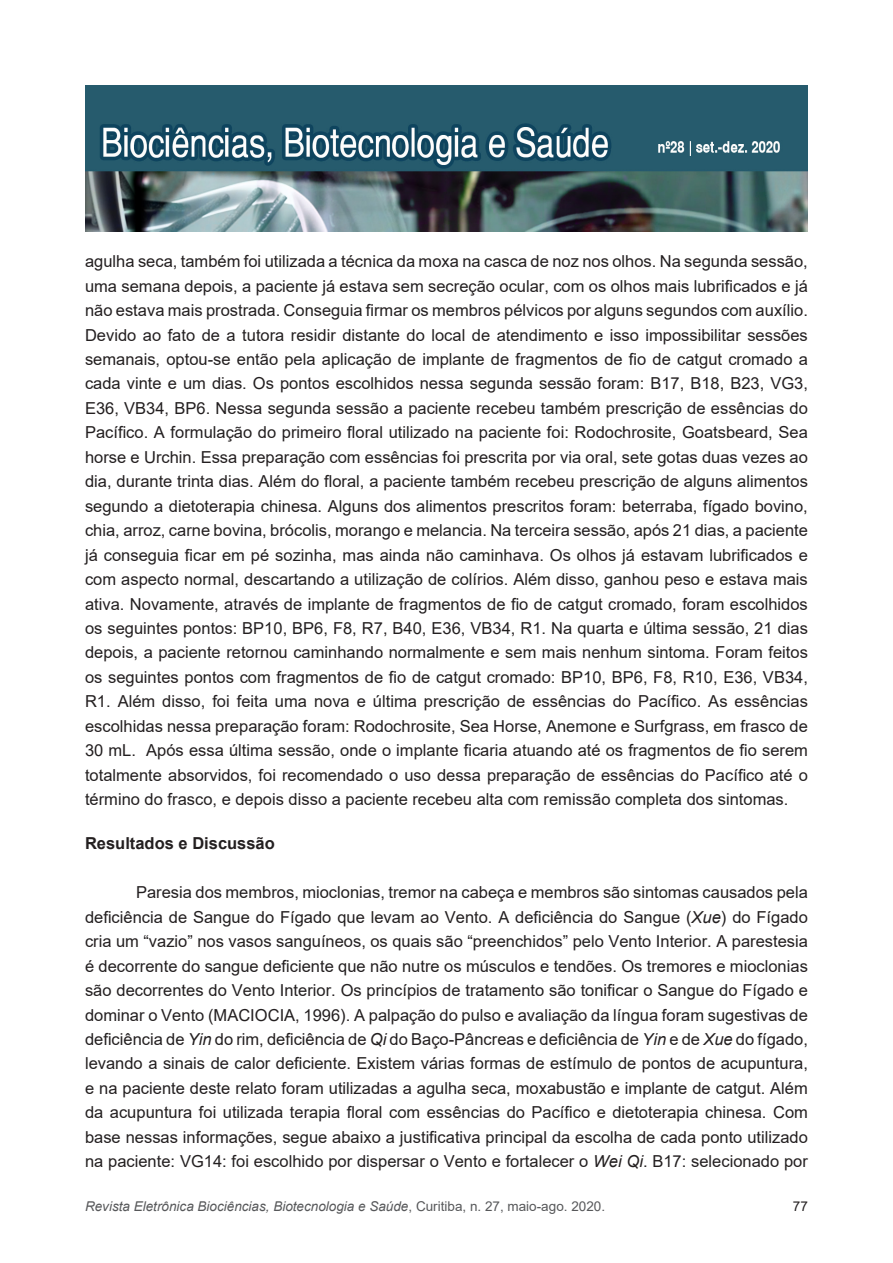
<style>
.page{position:relative;width:893px;height:1263px;background:#fff}
.page>*{position:absolute;margin:0;border:0;box-sizing:border-box;transform-origin:0 0}
.bio_texto{font:16.5px/24.5px "Arial";color:#231f20;text-align:justify}
.bio_subtítulo{font:700 16.5px "Arial";color:#231f20}
.t1{font:italic 13.5px "Arial";color:#57585a}
.t2{font:13.5px "Arial";color:#231f20}
.s1{font-style:italic}
.s2{font-style:normal}
</style>
<div class="page">
<img style="left:85px;top:85px;width:723px;height:146px">
<p class="bio_texto" style="left:85px;top:249px;width:724px">agulha seca, também foi utilizada a técnica da moxa na casca de noz nos olhos. Na segunda sessão, uma semana depois, a paciente já estava sem secreção ocular, com os olhos mais lubrificados e já não estava mais prostrada. Conseguia firmar os membros pélvicos por alguns segundos com auxílio.<br>Devido ao fato de a tutora residir distante do local de atendimento e isso impossibilitar sessões semanais, optou-se então pela aplicação de implante de fragmentos de fio de catgut cromado a cada vinte e um dias. Os pontos escolhidos nessa segunda sessão foram: B17, B18, B23, VG3, E36, VB34, BP6. Nessa segunda sessão a paciente recebeu também prescrição de essências do Pacífico. A formulação do primeiro floral utilizado na paciente foi: Rodochrosite, Goatsbeard, Sea horse e Urchin. Essa preparação com essências foi prescrita por via oral, sete gotas duas vezes ao dia, durante trinta dias. Além do floral, a paciente também recebeu prescrição de alguns alimentos segundo a dietoterapia chinesa. Alguns dos alimentos prescritos foram: beterraba, fígado bovino, chia, arroz, carne bovina, brócolis, morango e melancia. Na terceira sessão, após 21 dias, a paciente já conseguia ficar em pé sozinha, mas ainda não caminhava. Os olhos já estavam lubrificados e com aspecto normal, descartando a utilização de colírios. Além disso, ganhou peso e estava mais ativa. Novamente, através de implante de fragmentos de fio de catgut cromado, foram escolhidos os seguintes pontos: BP10, BP6, F8, R7, B40, E36, VB34, R1. Na quarta e última sessão, 21 dias depois, a paciente retornou caminhando normalmente e sem mais nenhum sintoma. Foram feitos os seguintes pontos com fragmentos de fio de catgut cromado: BP10, BP6, F8, R10, E36, VB34, R1. Além disso, foi feita uma nova e última prescrição de essências do Pacífico. As essências escolhidas nessa preparação foram: Rodochrosite, Sea Horse, Anemone e Surfgrass, em frasco de 30 mL. Após essa última sessão, onde o implante ficaria atuando até os fragmentos de fio serem totalmente absorvidos, foi recomendado o uso dessa preparação de essências do Pacífico até o término do frasco, e depois disso a paciente recebeu alta com remissão completa dos sintomas.</p>
<p class="bio_subtítulo" style="left:85px;top:832px;width:191px">Resultados e Discussão</p>
<p class="bio_texto" style="left:85px;top:880px;width:724px;text-indent:51px">Paresia dos membros, mioclonias, tremor na cabeça e membros são sintomas causados pela deficiência de Sangue do Fígado que levam ao Vento. A deficiência do Sangue (<span class="s1">Xue</span>) do Fígado cria um “vazio” nos vasos sanguíneos, os quais são “preenchidos” pelo Vento Interior. A parestesia é decorrente do sangue deficiente que não nutre os músculos e tendões. Os tremores e mioclonias são decorrentes do Vento Interior. Os princípios de tratamento são tonificar o Sangue do Fígado e dominar o Vento (MACIOCIA, 1996). A palpação do pulso e avaliação da língua foram sugestivas de deficiência de <span class="s1">Yin</span> do rim, deficiência de <span class="s1">Qi</span> do Baço-Pâncreas e deficiência de <span class="s1">Yin</span> e de <span class="s1">Xue</span> do fígado, levando a sinais de calor deficiente. Existem várias formas de estímulo de pontos de acupuntura, e na paciente deste relato foram utilizadas a agulha seca, moxabustão e implante de catgut. Além da acupuntura foi utilizada terapia floral com essências do Pacífico e dietoterapia chinesa. Com base nessas informações, segue abaixo a justificativa principal da escolha de cada ponto utilizado na paciente: VG14: foi escolhido por dispersar o Vento e fortalecer o <span class="s1">Wei Qi</span>. B17: selecionado por</p>
<p class="t1" style="left:85px;top:1197px;width:522px">Revista Eletrônica Biociências, Biotecnologia e Saúde<span class="s2">, Curitiba, n. 27, maio-ago. 2020.</span></p>
<p class="t2" style="left:793px;top:1197px;width:17px">77</p>
</div>
